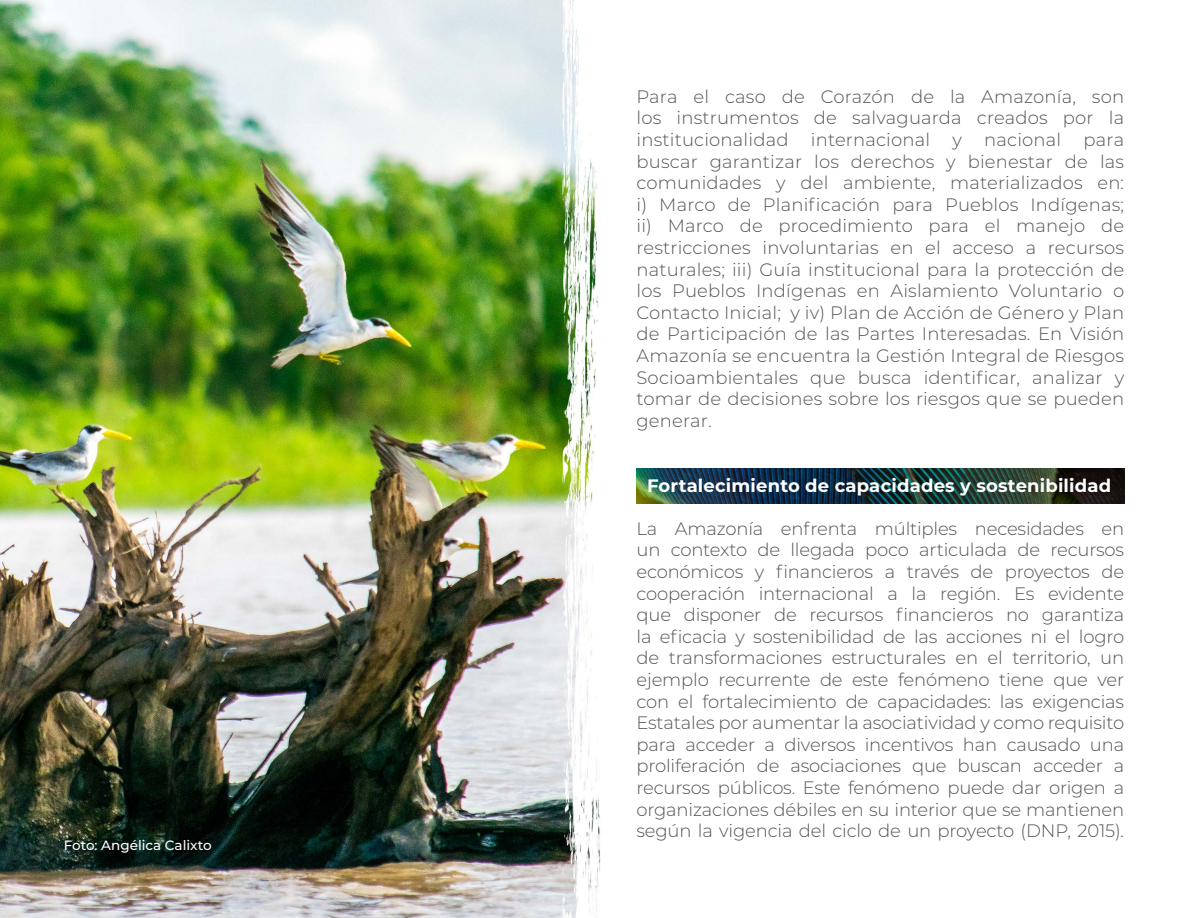
<style>
.page{position:relative;width:1188px;height:918px;background:#fff}
.page>*{position:absolute;margin:0;border:0;box-sizing:border-box;transform-origin:0 0}
.t1{font:300 18px/21.6px "Montserrat";letter-spacing:-.005em;color:#555454;text-align:justify}
.t2{font:700 18px "Montserrat";letter-spacing:.01em;color:#fff}
.t3{font:500 13.5px "Montserrat";color:#fff}
</style>
<div class="page">
<img style="left:0;top:0;width:1125px;height:918px">
<img style="left:637px;top:469px;width:487px;height:35px">
<p class="t3" style="left:64px;top:836px;width:149px">Foto: Angélica Calixto</p>
<p class="t1" style="left:637px;top:85px;width:489px">Para el caso de Corazón de la Amazonía, son los instrumentos de salvaguarda creados por la institucionalidad internacional y nacional para buscar garantizar los derechos y bienestar de las comunidades y del ambiente, materializados en: i) Marco de Planificación para Pueblos Indígenas; ii) Marco de procedimiento para el manejo de restricciones involuntarias en el acceso a recursos naturales; iii) Guía institucional para la protección de los Pueblos Indígenas en Aislamiento Voluntario o Contacto Inicial; y iv) Plan de Acción de Género y Plan de Participación de las Partes Interesadas. En Visión Amazonía se encuentra la Gestión Integral de Riesgos Socioambientales que busca identificar, analizar y tomar de decisiones sobre los riesgos que se pueden generar.</p>
<p class="t2" style="left:647px;top:472px;width:466px">Fortalecimiento de capacidades y sostenibilidad</p>
<p class="t1" style="left:637px;top:517px;width:489px">La Amazonía enfrenta múltiples necesidades en un contexto de llegada poco articulada de recursos económicos y financieros a través de proyectos de cooperación internacional a la región. Es evidente que disponer de recursos financieros no garantiza la eficacia y sostenibilidad de las acciones ni el logro de transformaciones estructurales en el territorio, un ejemplo recurrente de este fenómeno tiene que ver con el fortalecimiento de capacidades: las exigencias Estatales por aumentar la asociatividad y como requisito para acceder a diversos incentivos han causado una proliferación de asociaciones que buscan acceder a recursos públicos. Este fenómeno puede dar origen a organizaciones débiles en su interior que se mantienen según la vigencia del ciclo de un proyecto (DNP, 2015).</p>
</div>
